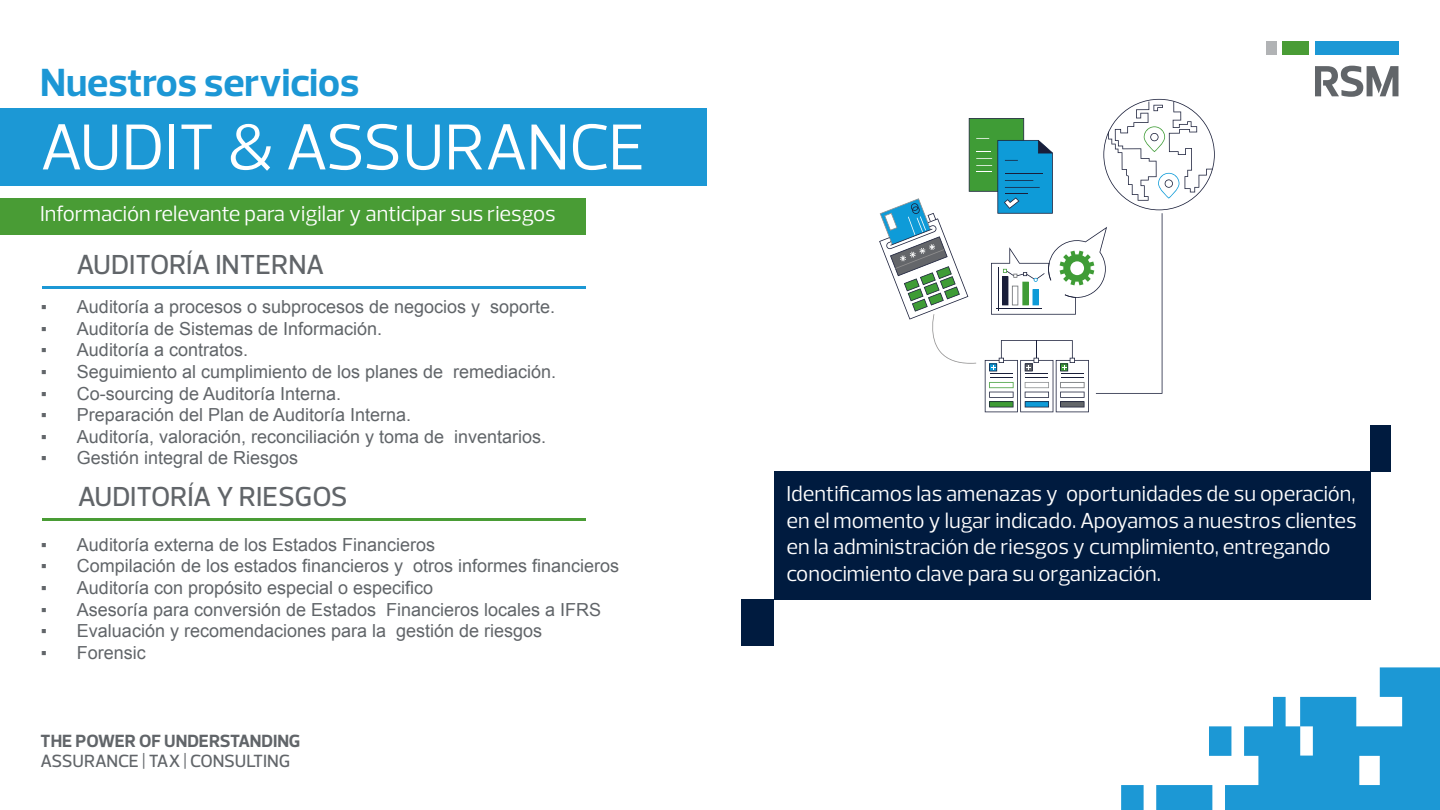
<style>
.page{position:relative;width:1440px;height:810px;background:#fff}
.page>*{position:absolute;margin:0;border:0;box-sizing:border-box;transform-origin:0 0}
.t1{font:66px "Prelo";letter-spacing:-.01em;color:#fff}
.t2{font:700 40px "Prelo";color:#1c97d5}
.t3{font:500 28px "Prelo";color:#616569}
.t4{font:22px/26.4px "Prelo";color:#fff}
.t5{font:18px "Arial";color:#616569}
.t6{font:500 18px "Prelo";letter-spacing:-.01em;color:#616569}
.t7{font:700 18px "Prelo";letter-spacing:-.01em;color:#616569}
</style>
<div class="page">
<div style="left:774px;top:471px;width:596px;height:128px;background:#001b3f"></div>
<hr style="left:42px;top:518px;width:544px;height:3px;background:#499c35">
<hr style="left:42px;top:286px;width:544px;height:3px;background:#1c98d5">
<svg style="left:1121px;top:667px;width:319px;height:143px"></svg>
<div style="left:741px;top:599px;width:33px;height:47px;background:#001b3f"></div>
<div style="left:1370px;top:425px;width:20px;height:47px;background:#001b3f"></div>
<div style="left:0;top:108px;width:707px;height:78px;background:#1c98d5"></div>
<div style="left:0;top:198px;width:586px;height:37px;background:#499c35"></div>
<div style="left:1315px;top:41px;width:83px;height:14px;background:#1c98d5"></div>
<div style="left:1266px;top:41px;width:11px;height:14px;background:#b1b3b5"></div>
<div style="left:1282px;top:41px;width:27px;height:14px;background:#499c35"></div>
<svg style="left:1315px;top:66px;width:83px;height:31px"></svg>
<svg style="left:879px;top:99px;width:336px;height:313px"></svg>
<h2 class="t2" style="left:40px;top:58px;width:321px">Nuestros servicios</h2>
<h1 class="t1" style="left:40px;top:107px;width:607px">AUDIT &amp; ASSURANCE</h1>
<p class="t4" style="left:40px;top:200px;width:517px">Información relevante para vigilar y anticipar sus riesgos</p>
<h3 class="t3" style="left:77px;top:248px;width:249px">AUDITORÍA INTERNA</h3>
<p class="t5" style="left:41px;top:295px;width:516px">▪ Auditoría a procesos o subprocesos de negocios y soporte.</p>
<p class="t5" style="left:41px;top:317px;width:343px">▪ Auditoría de Sistemas de Información.</p>
<p class="t5" style="left:41px;top:338px;width:209px">▪ Auditoría a contratos.</p>
<p class="t5" style="left:41px;top:360px;width:517px">▪ Seguimiento al cumplimiento de los planes de remediación.</p>
<p class="t5" style="left:41px;top:381px;width:302px">▪ Co-sourcing de Auditoría Interna.</p>
<p class="t5" style="left:41px;top:403px;width:372px">▪ Preparación del Plan de Auditoría Interna.</p>
<p class="t5" style="left:41px;top:425px;width:507px">▪ Auditoría, valoración, reconciliación y toma de inventarios.</p>
<p class="t5" style="left:41px;top:446px;width:259px">▪ Gestión integral de Riesgos</p>
<h3 class="t3" style="left:78px;top:479px;width:271px">AUDITORÍA Y RIESGOS</h3>
<p class="t5" style="left:41px;top:533px;width:396px">▪ Auditoría externa de los Estados Financieros</p>
<p class="t5" style="left:41px;top:554px;width:580px">▪ Compilación de los estados financieros y otros informes financieros</p>
<p class="t5" style="left:41px;top:576px;width:394px">▪ Auditoría con propósito especial o especifico</p>
<p class="t5" style="left:41px;top:598px;width:562px">▪ Asesoría para conversión de Estados Financieros locales a IFRS</p>
<p class="t5" style="left:41px;top:619px;width:503px">▪ Evaluación y recomendaciones para la gestión de riesgos</p>
<p class="t5" style="left:41px;top:641px;width:107px">▪ Forensic</p>
<p class="t7" style="left:41px;top:729px;width:261px">THE POWER OF UNDERSTANDING</p>
<p class="t6" style="left:41px;top:749px;width:251px">ASSURANCE | TAX | CONSULTING</p>
<p class="t4" style="left:786px;top:481px;width:572px">Identificamos las amenazas y oportunidades de su operación, en el momento y lugar indicado. Apoyamos a nuestros clientes en la administración de riesgos y cumplimiento, entregando conocimiento clave para su organización.</p>
</div>
